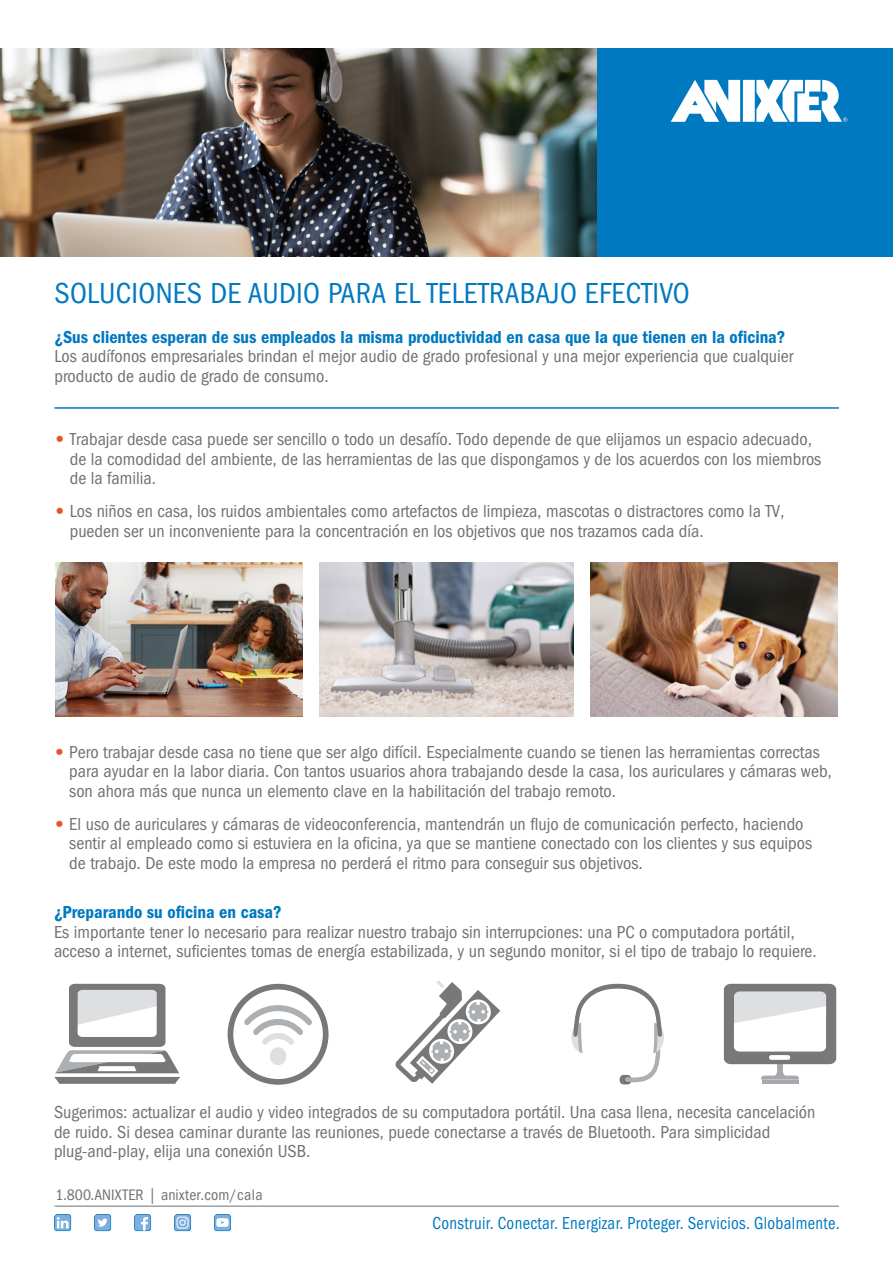
<style>
.page{position:relative;width:893px;height:1263px;background:#fff}
.page>*{position:absolute;margin:0;border:0;box-sizing:border-box;transform-origin:0 0}
.t1{font:condensed 30px "ITC Franklin Gothic Std";letter-spacing:.01em;color:#0079c1}
.t2{font:condensed 18px/19.5px "ITC Franklin Gothic Std";color:#717073}
.t3{font:18px "ITC Franklin Gothic Std Dm Cd";color:#0079c1}
.t4{font:condensed 18px "ITC Franklin Gothic Std";letter-spacing:.02em;color:#0079c1;scale:.93 1}
.t5{font:condensed 15.75px "ITC Franklin Gothic Std";letter-spacing:.01em;color:#717073}
.s1{font-family:"ITC Franklin Gothic Std Hvy";font-stretch:normal;color:#e75525}
</style>
<div class="page">
<hr style="left:55px;top:1206px;width:784px;height:1px;background:#717073">
<div style="left:578px;top:48px;width:315px;height:208px;background:#0079c1"></div>
<div style="left:743px;top:80px;width:12px;height:42px;background:#fff"></div>
<svg style="left:671px;top:80px;width:69px;height:42px"></svg>
<svg style="left:756px;top:80px;width:91px;height:42px"></svg>
<svg style="left:134px;top:1214px;width:17px;height:17px"></svg>
<svg style="left:94px;top:1214px;width:17px;height:17px"></svg>
<svg style="left:214px;top:1214px;width:17px;height:17px"></svg>
<svg style="left:54px;top:1214px;width:17px;height:17px"></svg>
<svg style="left:174px;top:1214px;width:17px;height:17px"></svg>
<img style="left:0;top:48px;width:597px;height:208px">
<hr style="left:54px;top:407px;width:785px;height:2px;background:#0079c1">
<img style="left:55px;top:562px;width:247px;height:155px">
<img style="left:319px;top:562px;width:255px;height:155px">
<img style="left:591px;top:562px;width:247px;height:155px">
<div style="left:228px;top:984px;width:101px;height:101px;border:6px solid #78787a;border-radius:50%"></div>
<hr style="left:761px;top:1080px;width:37px;height:4px;background:#a6a8ab">
<svg style="left:724px;top:984px;width:112px;height:96px"></svg>
<svg style="left:571px;top:984px;width:93px;height:100px"></svg>
<svg style="left:395px;top:980px;width:105px;height:104px"></svg>
<svg style="left:54px;top:984px;width:126px;height:100px"></svg>
<svg style="left:244px;top:1000px;width:68px;height:66px"></svg>
<h1 class="t1" style="left:54px;top:276px;width:637px">SOLUCIONES DE AUDIO PARA EL TELETRABAJO EFECTIVO</h1>
<p class="t3" style="left:54px;top:327px;width:732px">¿Sus clientes esperan de sus empleados la misma productividad en casa que la que tienen en la oficina?</p>
<p class="t2" style="left:54px;top:347px;width:740px">Los audífonos empresariales brindan el mejor audio de grado profesional y una mejor experiencia que cualquier producto de audio de grado de consumo.</p>
<p class="t2" style="left:70px;top:430px;width:753px;text-indent:-15px"><span class="s1">•</span> Trabajar desde casa puede ser sencillo o todo un desafío. Todo depende de que elijamos un espacio adecuado, de la comodidad del ambiente, de las herramientas de las que dispongamos y de los acuerdos con los miembros de la familia.</p>
<p class="t2" style="left:70px;top:502px;width:716px;text-indent:-15px"><span class="s1">•</span> Los niños en casa, los ruidos ambientales como artefactos de limpieza, mascotas o distractores como la TV, pueden ser un inconveniente para la concentración en los objetivos que nos trazamos cada día.</p>
<p class="t2" style="left:69px;top:742px;width:764px;text-indent:-15px"><span class="s1">•</span> Pero trabajar desde casa no tiene que ser algo difícil. Especialmente cuando se tienen las herramientas correctas para ayudar en la labor diaria. Con tantos usuarios ahora trabajando desde la casa, los auriculares y cámaras web, son ahora más que nunca un elemento clave en la habilitación del trabajo remoto.</p>
<p class="t2" style="left:69px;top:814px;width:744px;text-indent:-15px"><span class="s1">•</span> El uso de auriculares y cámaras de videoconferencia, mantendrán un flujo de comunicación perfecto, haciendo sentir al empleado como si estuviera en la oficina, ya que se mantiene conectado con los clientes y sus equipos de trabajo. De este modo la empresa no perderá el ritmo para conseguir sus objetivos.</p>
<p class="t3" style="left:54px;top:902px;width:229px">¿Preparando su oficina en casa?</p>
<p class="t2" style="left:54px;top:922px;width:764px">Es importante tener lo necesario para realizar nuestro trabajo sin interrupciones: una PC o computadora portátil, acceso a internet, suficientes tomas de energía estabilizada, y un segundo monitor, si el tipo de trabajo lo requiere.</p>
<p class="t2" style="left:54px;top:1103px;width:763px">Sugerimos: actualizar el audio y video integrados de su computadora portátil. Una casa llena, necesita cancelación de ruido. Si desea caminar durante las reuniones, puede conectarse a través de Bluetooth. Para simplicidad plug-and-play, elija una conexión USB.</p>
<p class="t5" style="left:56px;top:1186px;width:209px">1.800.ANIXTER | anixter.com/cala</p>
<p class="t4" style="left:433px;top:1213px;width:439px">Construir. Conectar. Energizar. Proteger. Servicios. Globalmente.</p>
</div>
